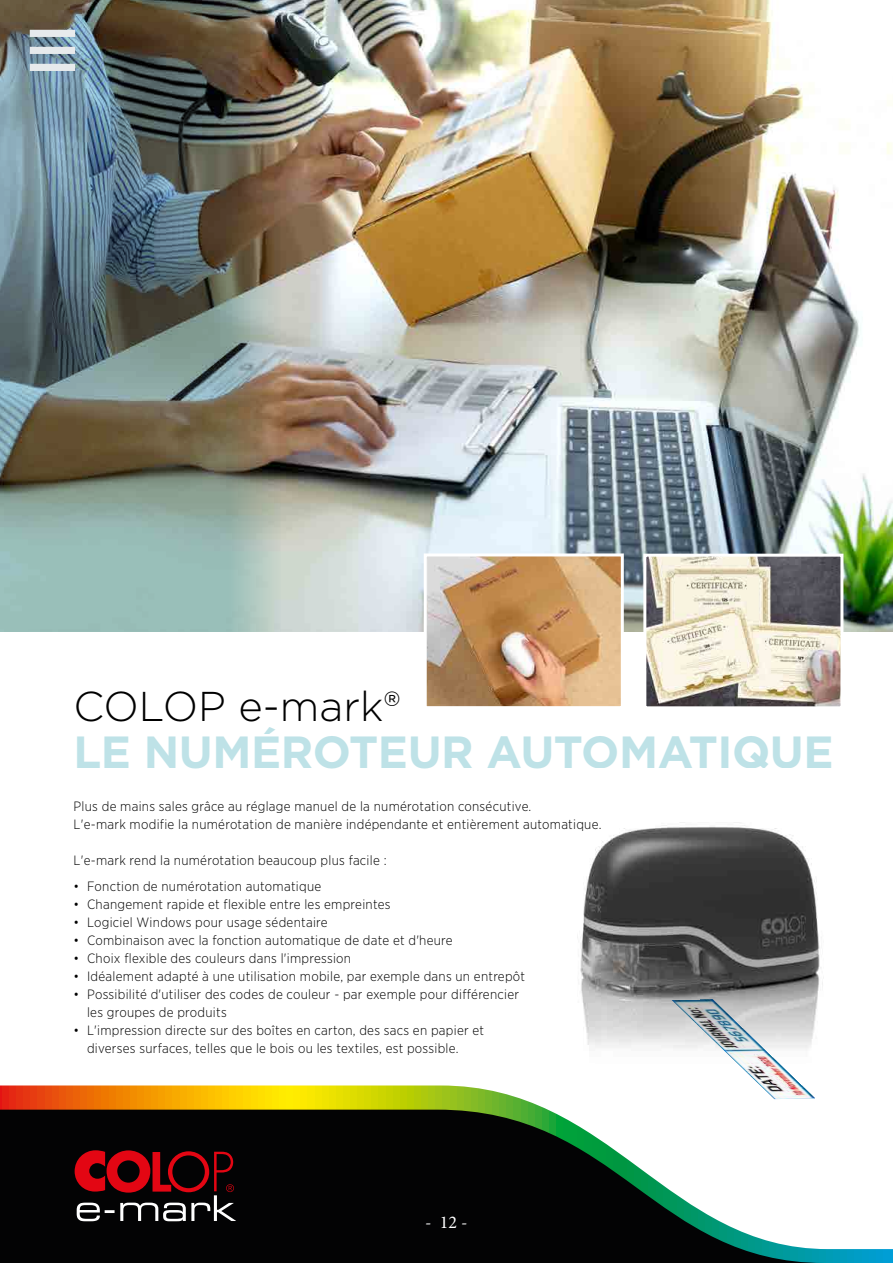
<style>
.page{position:relative;width:893px;height:1263px;background:#fff}
.page>*{position:absolute;margin:0;border:0;box-sizing:border-box;transform-origin:0 0}
.t1{font:700 45px "Gotham";letter-spacing:-.01em;color:#bee2e7}
.t2{font:300 41.7px "Gotham";color:#000}
.t3{font:18px "Minion Pro";color:#fff}
.t4{font:300 13.5px/18px "Gotham Narrow";letter-spacing:.02em;color:#000}
</style>
<div class="page">
<hr style="left:892px;top:0;width:1px;height:1254px;background:#e7eaec">
<img style="left:281px;top:0;width:612px;height:631px">
<svg style="left:0;top:1085px;width:893px;height:178px"></svg>
<img style="left:428px;top:557px;width:192px;height:148px">
<div style="left:424px;top:553px;width:200px;height:156px;border:3px solid #fff"></div>
<img style="left:647px;top:558px;width:192px;height:147px">
<div style="left:643px;top:554px;width:200px;height:155px;border:3px solid #fff"></div>
<img style="left:577px;top:822px;width:246px;height:226px">
<img style="left:0;top:0;width:281px;height:631px">
<img style="left:671px;top:999px;width:144px;height:100px">
<svg style="left:75px;top:1150px;width:161px;height:71px;background:#53181c"></svg>
<div style="left:30px;top:30px;width:45px;height:7px;background:#e7eaec"></div>
<div style="left:30px;top:47px;width:45px;height:7px;background:#e7eaec"></div>
<div style="left:30px;top:64px;width:45px;height:7px;background:#e7eaec"></div>
<h2 class="t2" style="left:74px;top:680px;width:329px">COLOP e-mark®</h2>
<h1 class="t1" style="left:74px;top:722px;width:762px">LE NUMÉROTEUR AUTOMATIQUE</h1>
<p class="t4" style="left:74px;top:797px;width:529px">Plus de mains sales grâce au réglage manuel de la numérotation consécutive.<br>L'e-mark modifie la numérotation de manière indépendante et entièrement automatique.</p>
<p class="t4" style="left:74px;top:851px;width:315px">L'e-mark rend la numérotation beaucoup plus facile :</p>
<p class="t4" style="left:74px;top:877px;width:249px">• Fonction de numérotation automatique</p>
<p class="t4" style="left:74px;top:895px;width:318px">• Changement rapide et flexible entre les empreintes</p>
<p class="t4" style="left:74px;top:913px;width:256px">• Logiciel Windows pour usage sédentaire</p>
<p class="t4" style="left:74px;top:931px;width:381px">• Combinaison avec la fonction automatique de date et d'heure</p>
<p class="t4" style="left:74px;top:949px;width:279px">• Choix flexible des couleurs dans l'impression</p>
<p class="t4" style="left:74px;top:967px;width:453px">• Idéalement adapté à une utilisation mobile, par exemple dans un entrepôt</p>
<p class="t4" style="left:87px;top:985px;width:434px;text-indent:-14px">• Possibilité d'utiliser des codes de couleur - par exemple pour différencier les groupes de produits</p>
<p class="t4" style="left:87px;top:1021px;width:399px;text-indent:-14px">• L'impression directe sur des boîtes en carton, des sacs en papier et diverses surfaces, telles que le bois ou les textiles, est possible.</p>
<h3 class="t3" style="left:425px;top:1210px;width:44px">- 12 -</h3>
</div>
